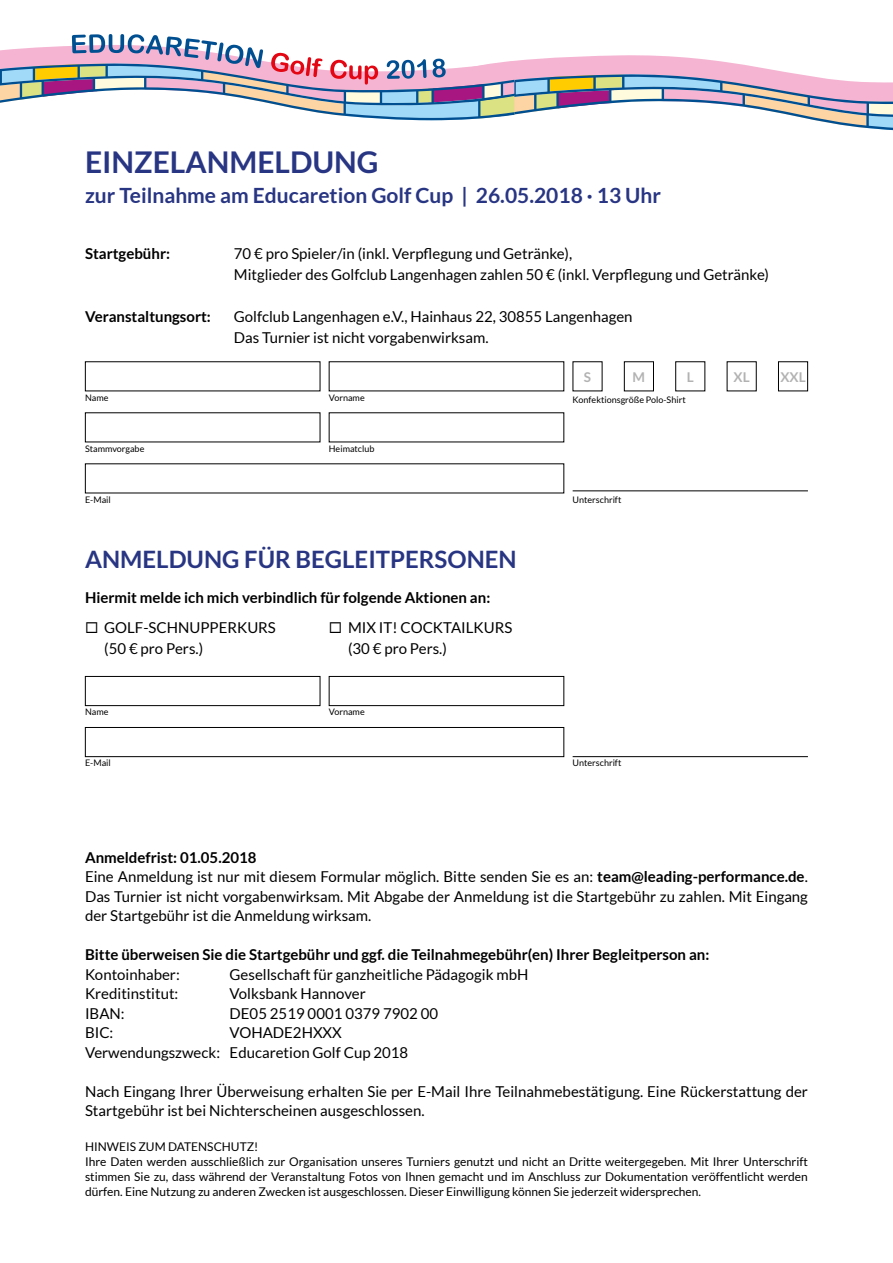
<style>
.page{position:relative;width:893px;height:1263px;background:#fff}
.page>*{position:absolute;margin:0;border:0;box-sizing:border-box;transform-origin:0 0}
.t1{font:700 30px "Lato";color:#283583}
.t2{font:700 24px "Lato";color:#283583}
.t3{font:700 21px "Lato";color:#283583}
.t4{font:15px/19.5px "Lato";color:#000}
.t5{font:700 15px "Lato";color:#000}
.t6{font:700 13.5px "Lato";color:#b3b2b2}
.t7{font:12px/15px "Lato";color:#000}
.t8{font:9px "Lato";color:#000}
.s1{font-weight:700}
</style>
<div class="page">
<svg style="left:0;top:34px;width:893px;height:97px"></svg>
<div style="left:624px;top:361px;width:30px;height:30px;border:1px solid #000"></div>
<div style="left:778px;top:361px;width:30px;height:30px;border:1px solid #000"></div>
<div style="left:85px;top:676px;width:235px;height:30px;border:1px solid #000"></div>
<div style="left:329px;top:676px;width:235px;height:30px;border:1px solid #000"></div>
<hr style="left:573px;top:491px;width:235px;height:1px;background:#000">
<hr style="left:573px;top:756px;width:235px;height:1px;background:#000">
<div style="left:85px;top:727px;width:479px;height:30px;border:1px solid #000"></div>
<h1 class="t1" style="left:85px;top:145px;width:295px">EINZELANMELDUNG</h1>
<h3 class="t3" style="left:85px;top:183px;width:577px">zur Teilnahme am Educaretion Golf Cup | 26.05.2018 · 13 Uhr</h3>
<p class="t5" style="left:85px;top:245px;width:87px">Startgebühr:</p>
<p class="t4" style="left:234px;top:243px;width:537px;line-height:21px">70 € pro Spieler/in (inkl. Verpflegung und Getränke),<br>Mitglieder des Golfclub Langenhagen zahlen 50 € (inkl. Verpflegung und Getränke)</p>
<p class="t5" style="left:85px;top:308px;width:127px">Veranstaltungsort:</p>
<p class="t4" style="left:234px;top:306px;width:400px;line-height:21px">Golfclub Langenhagen e.V., Hainhaus 22, 30855 Langenhagen<br>Das Turnier ist nicht vorgabenwirksam.</p>
<p class="t8" style="left:85px;top:392px;width:25px">Name</p>
<p class="t8" style="left:329px;top:392px;width:37px">Vorname</p>
<p class="t8" style="left:85px;top:443px;width:61px">Stammvorgabe</p>
<p class="t8" style="left:329px;top:443px;width:47px">Heimatclub</p>
<p class="t8" style="left:85px;top:494px;width:27px">E-Mail</p>
<h2 class="t2" style="left:85px;top:545px;width:433px">ANMELDUNG FÜR BEGLEITPERSONEN</h2>
<p class="t5" style="left:85px;top:589px;width:407px">Hiermit melde ich mich verbindlich für folgende Aktionen an:</p>
<p class="t4" style="left:104px;top:617px;width:173px;line-height:21px;text-indent:-19px">◻ GOLF-SCHNUPPERKURS (50 € pro Pers.)</p>
<p class="t4" style="left:348px;top:617px;width:166px;line-height:21px;text-indent:-19px">◻ MIX IT! COCKTAILKURS (30 € pro Pers.)</p>
<p class="t8" style="left:85px;top:707px;width:25px">Name</p>
<p class="t8" style="left:329px;top:707px;width:37px">Vorname</p>
<p class="t6" style="left:584px;top:369px;width:9px">S</p>
<p class="t6" style="left:633px;top:369px;width:14px">M</p>
<p class="t6" style="left:687px;top:369px;width:8px">L</p>
<p class="t6" style="left:734px;top:369px;width:18px">XL</p>
<p class="t6" style="left:780px;top:369px;width:27px">XXL</p>
<p class="t8" style="left:573px;top:394px;width:115px">Konfektionsgröße Polo-Shirt</p>
<p class="t8" style="left:573px;top:494px;width:50px">Unterschrift</p>
<p class="t8" style="left:85px;top:758px;width:27px">E-Mail</p>
<p class="t8" style="left:573px;top:758px;width:50px">Unterschrift</p>
<p class="t4" style="left:85px;top:847px;width:724px"><span class="s1">Anmeldefrist: 01.05.2018<br></span>Eine Anmeldung ist nur mit diesem Formular möglich. Bitte senden Sie es an: <span class="s1">team@leading-performance.de</span>.<br>Das Turnier ist nicht vorgabenwirksam. Mit Abgabe der Anmeldung ist die Startgebühr zu zahlen. Mit Eingang der Startgebühr ist die Anmeldung wirksam.</p>
<p class="t5" style="left:85px;top:946px;width:626px">Bitte überweisen Sie die Startgebühr und ggf. die Teilnahmegebühr(en) Ihrer Begleitperson an:</p>
<p class="t4" style="left:85px;top:964px;width:96px">Kontoinhaber:</p>
<p class="t4" style="left:230px;top:964px;width:300px">Gesellschaft für ganzheitliche Pädagogik mbH</p>
<p class="t4" style="left:85px;top:984px;width:95px">Kreditinstitut:</p>
<p class="t4" style="left:230px;top:984px;width:138px">Volksbank Hannover</p>
<p class="t4" style="left:85px;top:1003px;width:41px">IBAN:</p>
<p class="t4" style="left:230px;top:1003px;width:210px">DE05 2519 0001 0379 7902 00</p>
<p class="t4" style="left:85px;top:1023px;width:30px">BIC:</p>
<p class="t4" style="left:85px;top:1023px;width:325px;text-indent:145px">VOHADE2HXXX<br>Verwendungszweck: Educaretion Golf Cup 2018</p>
<p class="t4" style="left:85px;top:1081px;width:724px">Nach Eingang Ihrer Überweisung erhalten Sie per E-Mail Ihre Teilnahmebestätigung. Eine Rückerstattung der<br>Startgebühr ist bei Nichterscheinen ausgeschlossen.</p>
<p class="t7" style="left:85px;top:1139px;width:724px">HINWEIS ZUM DATENSCHUTZ!<br>Ihre Daten werden ausschließlich zur Organisation unseres Turniers genutzt und nicht an Dritte weitergegeben. Mit Ihrer Unterschrift stimmen Sie zu, dass während der Veranstaltung Fotos von Ihnen gemacht und im Anschluss zur Dokumentation veröffentlicht werden dürfen. Eine Nutzung zu anderen Zwecken ist ausgeschlossen. Dieser Einwilligung können Sie jederzeit widersprechen.</p>
</div>
